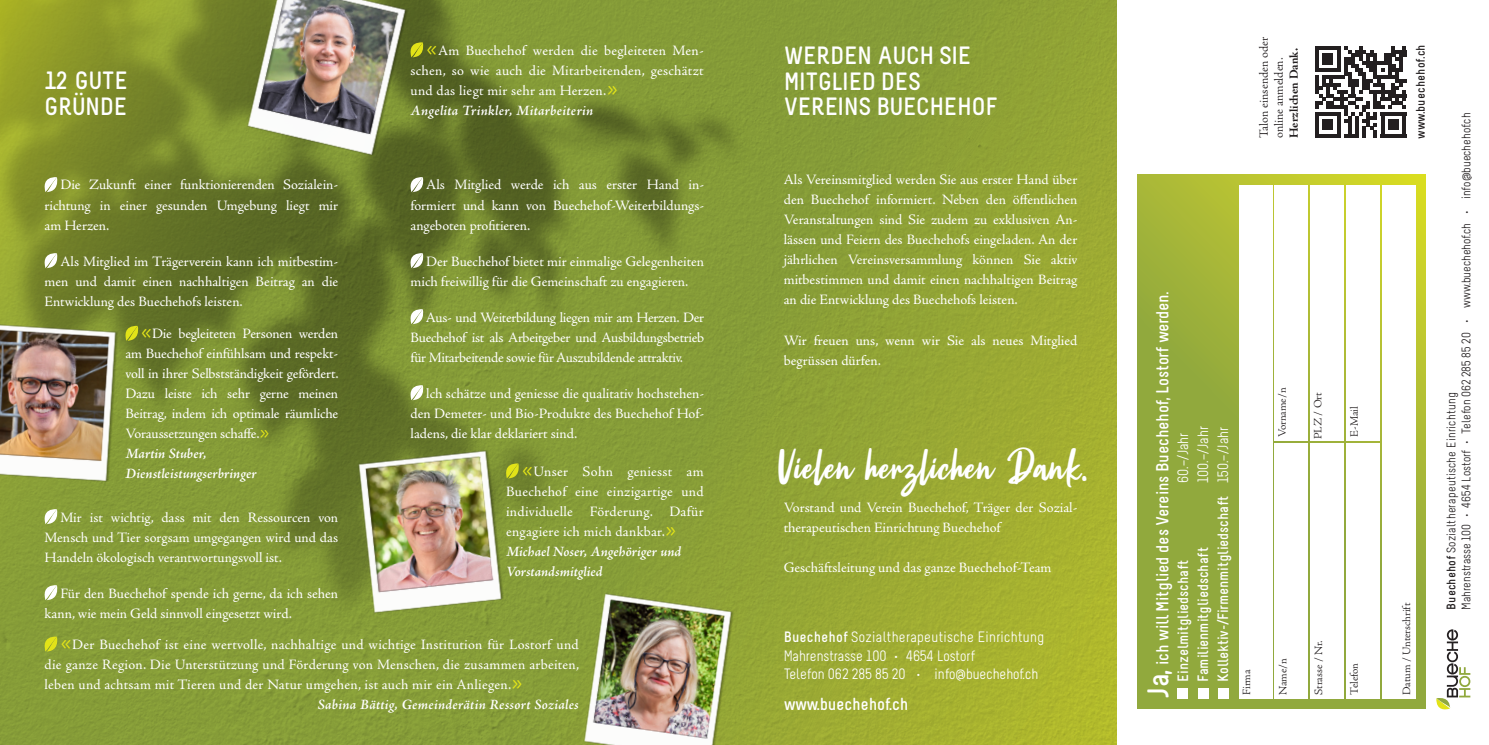
<style>
.page{position:relative;width:1489px;height:745px;background:#fff}
.page>*{position:absolute;margin:0;border:0;box-sizing:border-box;transform-origin:0 0}
.t1{font:45.5px "Kontak";color:#fff}
.t2{font:700 25px/25.5px "Melbourne";color:#fff}
.t3{font:700 17.5px "Melbourne";color:#fff}
.t4{font:15px/18.8px "Melbourne";color:#fff}
.t5{font:700 15px/20px "Melbourne";color:#fff;text-align:right}
.t6{font:14.38px/20px "Adobe Jenson Pro";color:#fff;text-align:justify}
.t7{font:14.38px/20px "Adobe Jenson Pro";letter-spacing:.02em;color:#fff}
.t8{font:italic 600 14.38px "Adobe Jenson Pro";letter-spacing:.015em;color:#fff}
.t9{font:12.5px/15px "Melbourne";color:#231f20}
.t10{font:300 12.5px/15px "Adobe Jenson Pro";color:#231f20}
.t11{font:700 12.5px "Melbourne";letter-spacing:.03em;color:#231f20}
.t12{font:700 12.5px "Adobe Jenson Pro";letter-spacing:-.005em;color:#231f20}
.t13{font:300 11.25px "Adobe Jenson Pro";letter-spacing:-.005em;color:#231f20}
.s1{font-size:25px;color:#e2e318}
.s2{font-size:22.5px;color:#e2e318}
.s3{font-weight:600;font-style:italic}
.s4{font-weight:700}
.s5{font-size:30px}
.s6{font-weight:400}
</style>
<div class="page">
<div style="left:0;top:0;width:1116px;height:744px;background:linear-gradient(to bottom,#8ea137,#b0b82d)"></div>
<img style="left:0;top:0;width:991px;height:744px">
<svg style="left:42px;top:176px;width:17px;height:16px"></svg>
<svg style="left:42px;top:252px;width:17px;height:16px"></svg>
<svg style="left:42px;top:508px;width:17px;height:16px"></svg>
<svg style="left:42px;top:584px;width:17px;height:16px"></svg>
<svg style="left:408px;top:176px;width:17px;height:16px"></svg>
<svg style="left:408px;top:252px;width:17px;height:16px"></svg>
<svg style="left:408px;top:308px;width:17px;height:16px"></svg>
<svg style="left:408px;top:384px;width:17px;height:16px"></svg>
<svg style="left:413px;top:42px;width:12px;height:16px"></svg>
<svg style="left:42px;top:635px;width:17px;height:16px"></svg>
<svg style="left:509px;top:462px;width:11px;height:16px"></svg>
<svg style="left:123px;top:325px;width:17px;height:16px"></svg>
<img style="left:241px;top:0;width:172px;height:173px">
<img style="left:355px;top:444px;width:154px;height:185px">
<img style="left:580px;top:587px;width:158px;height:157px">
<img style="left:0;top:319px;width:123px;height:179px">
<svg style="left:1436px;top:629px;width:34px;height:81px"></svg>
<svg style="left:1137px;top:174px;width:287px;height:533px;background:#9fb344"></svg>
<div style="left:1274px;top:185px;width:33px;height:255px;background:#fff"></div>
<div style="left:1310px;top:443px;width:33px;height:255px;background:#fff"></div>
<div style="left:1310px;top:185px;width:33px;height:255px;background:#fff"></div>
<div style="left:1346px;top:443px;width:33px;height:255px;background:#fff"></div>
<div style="left:1346px;top:185px;width:33px;height:255px;background:#fff"></div>
<div style="left:1381px;top:185px;width:34px;height:513px;background:#fff"></div>
<div style="left:1238px;top:185px;width:33px;height:513px;background:#fff"></div>
<div style="left:1274px;top:443px;width:33px;height:255px;background:#fff"></div>
<div style="left:1177px;top:687px;width:11px;height:11px;background:#fff"></div>
<div style="left:1197px;top:687px;width:11px;height:11px;background:#fff"></div>
<div style="left:1217px;top:687px;width:11px;height:11px;background:#fff"></div>
<svg style="left:1315px;top:46px;width:90px;height:91px"></svg>
<h2 class="t2" style="left:45px;top:68px;width:84px">12 GUTE<br>GRÜNDE</h2>
<p class="t6" style="left:45px;top:175px;width:295px;text-indent:16px">Die Zukunft einer funktionierenden Sozialein&shy;richtung in einer gesunden Umgebung liegt mir am Herzen.</p>
<p class="t6" style="left:45px;top:251px;width:295px;text-indent:16px">Als Mitglied im Trägerverein kann ich mitbestim&shy;men und damit einen nachhaltigen Beitrag an die Entwicklung des Buechehofs leisten.</p>
<p class="t6" style="left:125px;top:324px;width:215px;text-align:left;text-indent:15px"><span class="s1">«</span>Die begleiteten Personen werden am Buechehof einfühlsam und respekt&shy;voll in ihrer Selbstständigkeit gefördert.<br>Dazu leiste ich sehr gerne meinen<br>Beitrag, indem ich optimale räumliche<br>Voraussetzungen schaffe.<span class="s2">»<br></span><span class="s3">Martin Stuber,<br>Dienstleistungserbringer</span></p>
<p class="t6" style="left:45px;top:507px;width:295px;text-indent:16px">Mir ist wichtig, dass mit den Ressourcen von Mensch und Tier sorgsam umgegangen wird und das Handeln ökologisch verantwortungsvoll ist.</p>
<p class="t6" style="left:45px;top:583px;width:295px;text-indent:16px">Für den Buechehof spende ich gerne, da ich sehen kann, wie mein Geld sinnvoll eingesetzt wird.</p>
<p class="t7" style="left:410px;top:40px;width:295px;text-indent:16px"><span class="s1">«</span>Am Buechehof werden die begleiteten Men&shy;schen, so wie auch die Mitarbeitenden, geschätzt und das liegt mir sehr am Herzen.<span class="s1">»<br></span><span class="s3">Angelita Trinkler, Mitarbeiterin</span></p>
<p class="t6" style="left:410px;top:175px;width:295px;text-indent:16px">Als Mitglied werde ich aus erster Hand in&shy;formiert und kann von Buechehof-Weiterbildungs&shy;angeboten profitieren.</p>
<p class="t6" style="left:410px;top:251px;width:295px;text-indent:16px">Der Buechehof bietet mir einmalige Gelegenheiten mich freiwillig für die Gemeinschaft zu engagieren.</p>
<p class="t6" style="left:410px;top:307px;width:295px;text-indent:15px">Aus- und Weiterbildung liegen mir am Herzen. Der Buechehof ist als Arbeitgeber und Ausbildungsbetrieb für Mitarbeitende sowie für Auszubildende attraktiv.</p>
<p class="t6" style="left:410px;top:383px;width:295px;text-indent:16px">lch schätze und geniesse die qualitativ hochstehen&shy;den Demeter- und Bio-Produkte des Buechehof Hof&shy;ladens, die klar deklariert sind.</p>
<p class="t7" style="left:506px;top:461px;width:199px;text-indent:16px"><span class="s1">«</span>Unser Sohn geniesst am<br>Buechehof eine einzigartige und individuelle Förderung. Dafür engagiere ich mich dankbar.<span class="s1">»<br></span><span class="s3">Michael Noser, Angehöriger und<br>Vorstandsmitglied</span></p>
<p class="t6" style="left:60px;top:634px;width:520px"><span class="s1">«</span>Der Buechehof ist eine wertvolle, nachhaltige und wichtige Institution für Lostorf und</p>
<p class="t7" style="left:45px;top:654px;width:536px">die ganze Region. Die Unterstützung und Förderung von Menschen, die zusammen arbeiten,</p>
<p class="t7" style="left:45px;top:674px;width:479px">leben und achtsam mit Tieren und der Natur umgehen, ist auch mir ein Anliegen.<span class="s1">»</span></p>
<p class="t8" style="left:318px;top:696px;width:262px">Sabina Bättig, Gemeinderätin Ressort Soziales</p>
<h2 class="t2" style="left:783px;top:43px;width:216px">WERDEN AUCH SIE<br>MITGLIED DES<br>VEREINS BUECHEHOF</h2>
<p class="t6" style="left:783px;top:170px;width:295px">Als Vereinsmitglied werden Sie aus erster Hand über den Buechehof informiert. Neben den öffentlichen Veranstaltungen sind Sie zudem zu exklusiven An&shy;lässen und Feiern des Buechehofs eingeladen. An der jährlichen Vereinsversammlung können Sie aktiv mitbestimmen und damit einen nachhaltigen Beitrag an die Entwicklung des Buechehofs leisten.</p>
<p class="t6" style="left:783px;top:330px;width:295px">Wir freuen uns, wenn wir Sie als neues Mitglied begrüssen dürfen.</p>
<h1 class="t1" style="left:775px;top:438px;width:317px">Vielen herzlichen Dank.</h1>
<p class="t6" style="left:783px;top:497px;width:295px">Vorstand und Verein Buechehof, Träger der Sozial&shy;therapeutischen Einrichtung Buechehof</p>
<p class="t6" style="left:783px;top:557px;width:269px">Geschäftsleitung und das ganze Buechehof-Team</p>
<p class="t4" style="left:783px;top:628px;width:262px"><span class="s4">Buechehof</span> Sozialtherapeutische Einrichtung<br>Mahrenstrasse 100 • 4654 Lostorf<br>Telefon 062 285 85 20 • info@buechehof.ch</p>
<p class="t3" style="left:783px;top:692px;width:126px">www.buechehof.ch</p>
<p class="t10" style="left:1256px;top:138px;width:103px;rotate:-90deg">Talon einsenden oder online anmelden.</p>
<p class="t12" style="left:1286px;top:138px;width:91px;rotate:-90deg">Herzlichen Dank.</p>
<p class="t11" style="left:1412px;top:139px;width:96px;rotate:-90deg">www.buechehof.ch</p>
<p class="t3" style="left:1151px;top:698px;width:408px;rotate:-90deg"><span class="s5">Ja,</span> ich will Mitglied des Vereins Buechehof, Lostorf werden.</p>
<p class="t5" style="left:1193px;top:681px;width:256px;rotate:-90deg"><span class="s6">100.–/Jahr<br></span>Kollektiv-/Firmenmitgliedschaft <span class="s6">150.–/Jahr</span></p>
<p class="t4" style="left:1175px;top:483px;width:52px;rotate:-90deg">60.–/Jahr</p>
<p class="t5" style="left:1193px;top:681px;width:135px;rotate:-90deg">Familienmitgliedschaft</p>
<p class="t5" style="left:1173px;top:681px;width:123px;rotate:-90deg">Einzelmitgliedschaft</p>
<p class="t13" style="left:1275px;top:437px;width:51px;rotate:-90deg">Vorname/n</p>
<p class="t13" style="left:1240px;top:694px;width:27px;rotate:-90deg">Firma</p>
<p class="t13" style="left:1276px;top:694px;width:38px;rotate:-90deg">Name/n</p>
<p class="t13" style="left:1311px;top:439px;width:49px;rotate:-90deg">PLZ / Ort</p>
<p class="t13" style="left:1312px;top:694px;width:56px;rotate:-90deg">Strasse / Nr.</p>
<p class="t13" style="left:1347px;top:436px;width:32px;rotate:-90deg">E-Mail</p>
<p class="t13" style="left:1347px;top:694px;width:33px;rotate:-90deg">Telefon</p>
<p class="t13" style="left:1399px;top:694px;width:94px;rotate:-90deg">Datum / Unterschrift</p>
<p class="t9" style="left:1444px;top:609px;width:498px;rotate:-90deg"><span class="s4">Buechehof</span> Sozialtherapeutische Einrichtung<br>Mahrenstrasse 100 • 4654 Lostorf • Telefon 062 285 85 20 • www.buechehof.ch • info@buechehof.ch</p>
</div>
